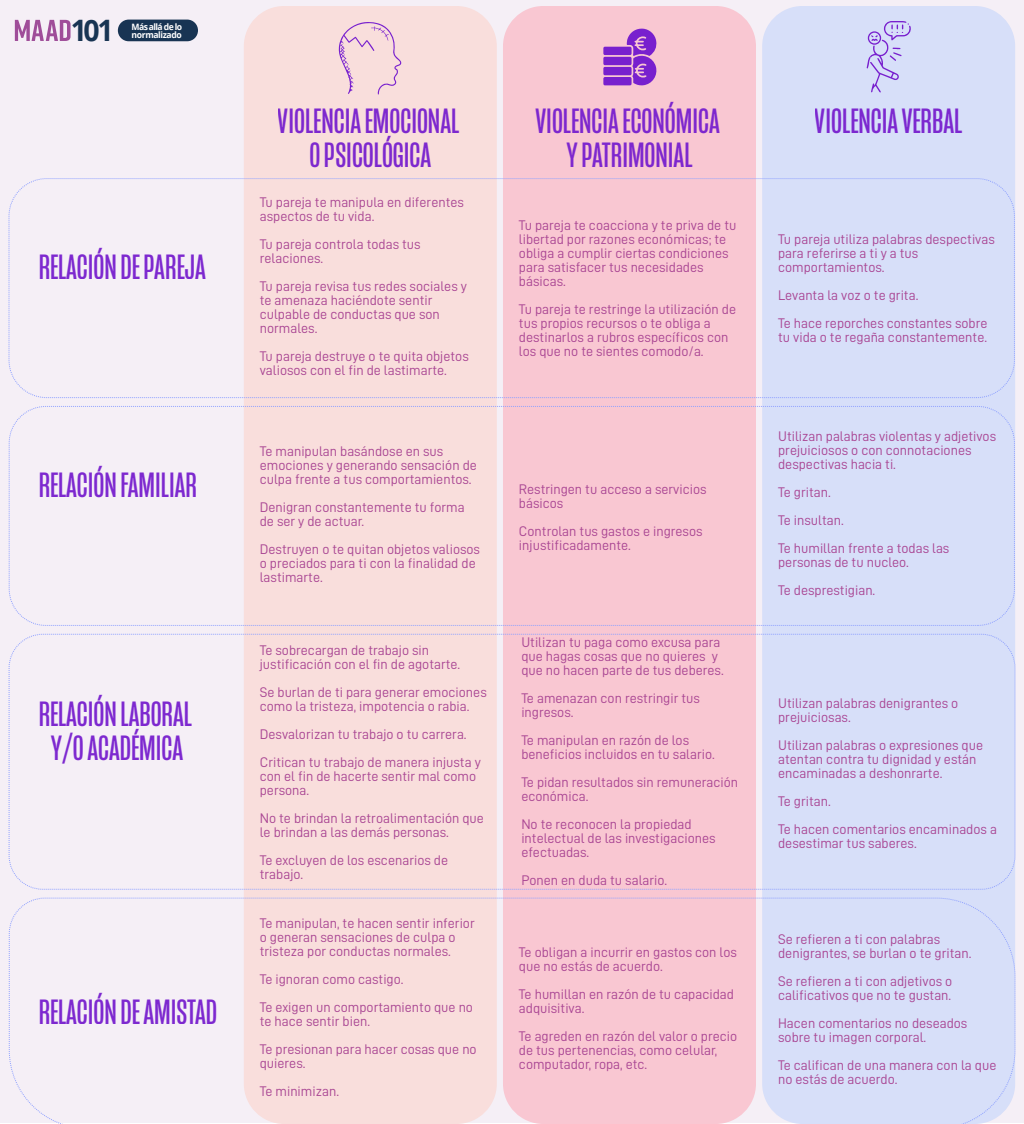
<style>
.page{position:relative;width:1024px;height:1124px;background:#fff}
.page>*{position:absolute;margin:0;border:0;box-sizing:border-box;transform-origin:0 0}
.t1{font:36px/34px "Mongoose";color:#7820ce;text-align:center}
.t2{font:700 29.5px "Open Sans";color:#183453;scale:.96 1}
.t3{font:14px/14px "D DIN";color:#a94593}
.t4{font:700 8.8px "Open Sans";letter-spacing:-.07em;color:#fff}
.t5{font:700 8.8px "Open Sans";letter-spacing:-.04em;color:#fff}
</style>
<div class="page">
<div style="left:0;top:0;width:1024px;height:1123px;background:#f5eef6"></div>
<div style="left:244px;top:6px;width:253px;height:1118px;background:#f9dedc;border-radius:40px"></div>
<svg style="left:338px;top:22px;width:64px;height:72px"></svg>
<div style="left:762px;top:6px;width:253px;height:1118px;background:#d7dff9;border-radius:40px"></div>
<svg style="left:867px;top:21px;width:44px;height:72px"></svg>
<div style="left:503px;top:6px;width:253px;height:1118px;background:#f9c7d2;border-radius:40px"></div>
<svg style="left:603px;top:28px;width:54px;height:58px"></svg>
<div style="left:8px;top:178px;width:1007px;height:220px;border:1px dashed #90a2ff;border-radius:38px"></div>
<div style="left:9px;top:406px;width:1006px;height:220px;border:1px dashed #90a2ff;border-radius:37px"></div>
<svg style="left:8px;top:897px;width:1008px;height:227px"></svg>
<div style="left:118px;top:20px;width:80px;height:21px;background:#183453;border-radius:11px"></div>
<svg style="left:15px;top:20px;width:56px;height:21px"></svg>
<h2 class="t2" style="left:71px;top:9px;width:46px">101</h2>
<p class="t5" style="left:132px;top:29px;width:52px">normalizado</p>
<p class="t4" style="left:132px;top:21px;width:52px">Más allá de lo</p>
<h1 class="t1" style="left:38px;top:250px;width:169px">RELACIÓN DE PAREJA</h1>
<h1 class="t1" style="left:38px;top:468px;width:160px">RELACIÓN FAMILIAR</h1>
<h1 class="t1" style="left:38px;top:698px;width:155px">RELACIÓN LABORAL<br>Y/O ACADÉMICA</h1>
<h1 class="t1" style="left:38px;top:995px;width:180px">RELACIÓN DE AMISTAD</h1>
<h1 class="t1" style="left:278px;top:104px;width:183px">VIOLENCIA EMOCIONAL<br>O PSICOLÓGICA</h1>
<p class="t3" style="left:260px;top:195px;width:206px">Tu pareja te manipula en diferentes aspectos de tu vida.</p>
<p class="t3" style="left:260px;top:237px;width:162px">Tu pareja controla todas tus relaciones.</p>
<p class="t3" style="left:260px;top:279px;width:209px">Tu pareja revisa tus redes sociales y te amenaza haciéndote sentir culpable de conductas que son normales.</p>
<p class="t3" style="left:260px;top:349px;width:210px">Tu pareja destruye o te quita objetos valiosos con el fin de lastimarte.</p>
<p class="t3" style="left:260px;top:444px;width:219px">Te manipulan basándose en sus emociones y generando sensación de culpa frente a tus comportamientos.</p>
<p class="t3" style="left:260px;top:500px;width:206px">Denigran constantemente tu forma de ser y de actuar.</p>
<p class="t3" style="left:260px;top:542px;width:222px">Destruyen o te quitan objetos valiosos o preciados para ti con la finalidad de lastimarte.</p>
<p class="t3" style="left:260px;top:643px;width:202px">Te sobrecargan de trabajo sin justificación con el fin de agotarte.</p>
<p class="t3" style="left:260px;top:685px;width:228px">Se burlan de ti para generar emociones como la tristeza, impotencia o rabia.</p>
<p class="t3" style="left:260px;top:720px;width:223px;line-height:28px">Desvalorizan tu trabajo o tu carrera.<br>Critican tu trabajo de manera injusta y</p>
<p class="t3" style="left:260px;top:769px;width:218px">con el fin de hacerte sentir mal como persona.</p>
<p class="t3" style="left:260px;top:811px;width:226px">No te brindan la retroalimentación que le brindan a las demás personas.</p>
<p class="t3" style="left:260px;top:853px;width:190px">Te excluyen de los escenarios de trabajo.</p>
<p class="t3" style="left:260px;top:916px;width:216px">Te manipulan, te hacen sentir inferior o generan sensaciones de culpa o tristeza por conductas normales.</p>
<p class="t3" style="left:260px;top:965px;width:215px;line-height:28px">Te ignoran como castigo.<br>Te exigen un comportamiento que no</p>
<p class="t3" style="left:260px;top:1007px;width:218px;line-height:28px">te hace sentir bien.<br>Te presionan para hacer cosas que no</p>
<p class="t3" style="left:260px;top:1049px;width:81px;line-height:28px">quieres.<br>Te minimizan.</p>
<h1 class="t1" style="left:536px;top:105px;width:186px">VIOLENCIA ECONÓMICA<br>Y PATRIMONIAL</h1>
<p class="t3" style="left:519px;top:218px;width:219px">Tu pareja te coacciona y te priva de tu libertad por razones económicas; te obliga a cumplir ciertas condiciones para satisfacer tus necesidades básicas.</p>
<p class="t3" style="left:519px;top:302px;width:219px">Tu pareja te restringe la utilización de tus propios recursos o te obliga a destinarlos a rubros específicos con los que no te sientes comodo/a.</p>
<p class="t3" style="left:519px;top:482px;width:189px">Restringen tu acceso a servicios básicos</p>
<p class="t3" style="left:519px;top:524px;width:185px">Controlan tus gastos e ingresos injustificadamente.</p>
<p class="t3" style="left:521px;top:635px;width:204px">Utilizan tu paga como excusa para que hagas cosas que no quieres y que no hacen parte de tus deberes.</p>
<p class="t3" style="left:521px;top:691px;width:180px">Te amenazan con restringir tus ingresos.</p>
<p class="t3" style="left:521px;top:733px;width:195px">Te manipulan en razón de los beneficios incluidos en tu salario.</p>
<p class="t3" style="left:521px;top:775px;width:218px">Te pidan resultados sin remuneración económica.</p>
<p class="t3" style="left:521px;top:817px;width:196px">No te reconocen la propiedad intelectual de las investigaciones efectuadas.</p>
<p class="t3" style="left:521px;top:873px;width:147px">Ponen en duda tu salario.</p>
<p class="t3" style="left:519px;top:945px;width:219px">Te obligan a incurrir en gastos con los que no estás de acuerdo.</p>
<p class="t3" style="left:519px;top:987px;width:216px">Te humillan en razón de tu capacidad adquisitiva.</p>
<p class="t3" style="left:519px;top:1029px;width:220px">Te agreden en razón del valor o precio de tus pertenencias, como celular, computador, ropa, etc.</p>
<h1 class="t1" style="left:815px;top:104px;width:149px">VIOLENCIA VERBAL</h1>
<p class="t3" style="left:778px;top:232px;width:218px">Tu pareja utiliza palabras despectivas para referirse a ti y a tus comportamientos.</p>
<p class="t3" style="left:778px;top:281px;width:211px;line-height:28px">Levanta la voz o te grita.<br>Te hace reporches constantes sobre</p>
<p class="t3" style="left:778px;top:330px;width:210px">tu vida o te regaña constantemente.</p>
<p class="t3" style="left:778px;top:429px;width:220px">Utilizan palabras violentas y adjetivos prejuiciosos o con connotaciones despectivas hacia ti.</p>
<p class="t3" style="left:778px;top:478px;width:173px;line-height:28px">Te gritan.<br>Te insultan.<br>Te humillan frente a todas las</p>
<p class="t3" style="left:778px;top:548px;width:132px;line-height:28px">personas de tu nucleo.<br>Te desprestigian.</p>
<p class="t3" style="left:778px;top:696px;width:182px">Utilizan palabras denigrantes o prejuiciosas.</p>
<p class="t3" style="left:778px;top:738px;width:206px">Utilizan palabras o expresiones que atentan contra tu dignidad y están encaminadas a deshonrarte.</p>
<p class="t3" style="left:778px;top:787px;width:220px;line-height:28px">Te gritan.<br>Te hacen comentarios encaminados a</p>
<p class="t3" style="left:778px;top:836px;width:140px">desestimar tus saberes.</p>
<p class="t3" style="left:778px;top:932px;width:195px">Se refieren a ti con palabras denigrantes, se burlan o te gritan.</p>
<p class="t3" style="left:778px;top:974px;width:176px">Se refieren a ti con adjetivos o calificativos que no te gustan.</p>
<p class="t3" style="left:778px;top:1016px;width:191px">Hacen comentarios no deseados sobre tu imagen corporal.</p>
<p class="t3" style="left:778px;top:1058px;width:220px">Te califican de una manera con la que no estás de acuerdo.</p>
</div>
